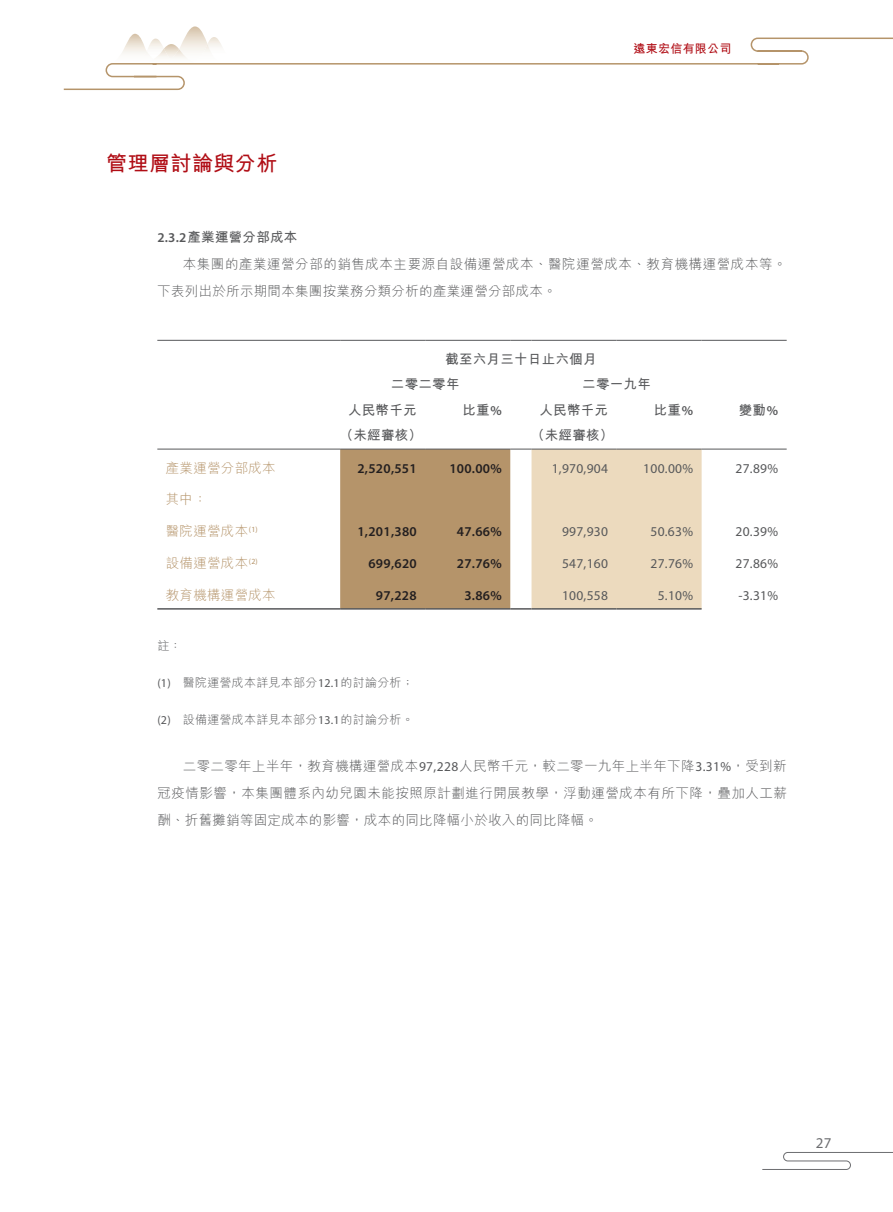
<style>
.page{position:relative;width:893px;height:1212px;background:#fff}
.page>*{position:absolute;margin:0;border:0;box-sizing:border-box;transform-origin:0 0}
.t1{font:700 21px "M Hei HK";letter-spacing:.02em;color:#b00d15}
.t2{font:15px "Myriad Pro";color:#6c6d70}
.t3{font:300 13.5px/27px "M Hei HK";letter-spacing:.02em;color:#57585a;text-align:justify}
.t4{font:13.5px "Myriad Pro";letter-spacing:.02em;color:#57585a}
.t5{font:700 13.5px/25.5px "M Hei HK";letter-spacing:.02em;color:#57585a}
.t6{font:600 13.5px "Myriad Pro";letter-spacing:.02em;color:#231f20}
.t7{font:300 13.5px "M Hei HK";letter-spacing:.04em;color:#57585a}
.t8{font:300 13.5px "M Hei HK";letter-spacing:.02em;color:#b5946a}
.t9{font:300 12px "M Hei HK";letter-spacing:.02em;color:#57585a}
.t10{font:700 12px "M Hei HK";letter-spacing:.02em;color:#b00d15}
.s1{font-family:"Myriad Pro";font-weight:600}
.s2{font-family:"Myriad Pro";font-weight:400}
</style>
<div class="page">
<img style="left:185px;top:26px;width:20px;height:11px">
<img style="left:130px;top:34px;width:10px;height:3px">
<svg style="left:63px;top:37px;width:830px;height:53px"></svg>
<svg style="left:762px;top:1152px;width:131px;height:18px"></svg>
<hr style="left:157px;top:340px;width:183px;height:1px;background:#57585a">
<hr style="left:340px;top:340px;width:85px;height:1px;background:#57585a">
<hr style="left:425px;top:340px;width:85px;height:1px;background:#57585a">
<svg style="left:510px;top:340px;width:21px;height:1px"></svg>
<hr style="left:531px;top:340px;width:86px;height:1px;background:#57585a">
<hr style="left:617px;top:340px;width:85px;height:1px;background:#57585a">
<hr style="left:702px;top:340px;width:85px;height:1px;background:#57585a">
<hr style="left:157px;top:608px;width:183px;height:2px;background:#57585a">
<hr style="left:340px;top:608px;width:85px;height:2px;background:#57585a">
<hr style="left:425px;top:608px;width:85px;height:2px;background:#57585a">
<hr style="left:510px;top:608px;width:21px;height:2px;background:#57585a">
<hr style="left:531px;top:608px;width:86px;height:2px;background:#57585a">
<hr style="left:617px;top:608px;width:85px;height:2px;background:#57585a">
<hr style="left:157px;top:449px;width:183px;height:1px;background:#57585a">
<svg style="left:340px;top:449px;width:362px;height:160px;background:#d2ba99"></svg>
<hr style="left:531px;top:449px;width:86px;height:1px;background:#57585a">
<hr style="left:617px;top:449px;width:85px;height:1px;background:#57585a">
<hr style="left:702px;top:449px;width:85px;height:1px;background:#57585a">
<h1 class="t1" style="left:106px;top:148px;width:173px">管理層討論與分析</h1>
<p class="t10" style="left:634px;top:40px;width:99px">遠東宏信有限公司</p>
<p class="t5" style="left:157px;top:223px;width:142px"><span class="s1">2.3.2</span>產業運營分部成本</p>
<p class="t7" style="left:183px;top:254px;width:605px">本集團的產業運營分部的銷售成本主要源自設備運營成本、醫院運營成本、教育機構運營成本等。</p>
<p class="t3" style="left:157px;top:277px;width:401px">下表列出於所示期間本集團按業務分類分析的產業運營分部成本。</p>
<p class="t5" style="left:391px;top:345px;width:207px;text-indent:54px">截至六月三十日止六個月二零二零年</p>
<p class="t5" style="left:582px;top:370px;width:70px">二零一九年</p>
<p class="t5" style="left:348px;top:396px;width:70px">人民幣千元</p>
<p class="t5" style="left:462px;top:396px;width:41px">比重<span class="s1">%</span></p>
<p class="t5" style="left:539px;top:396px;width:70px">人民幣千元</p>
<p class="t5" style="left:654px;top:396px;width:41px">比重<span class="s1">%</span></p>
<p class="t5" style="left:739px;top:396px;width:41px">變動<span class="s1">%</span></p>
<p class="t5" style="left:340px;top:421px;width:84px">（未經審核）</p>
<p class="t5" style="left:531px;top:421px;width:84px">（未經審核）</p>
<p class="t8" style="left:166px;top:458px;width:111px">產業運營分部成本</p>
<p class="t6" style="left:357px;top:459px;width:61px">2,520,551</p>
<p class="t6" style="left:449px;top:459px;width:54px">100.00%</p>
<p class="t4" style="left:552px;top:460px;width:58px">1,970,904</p>
<p class="t4" style="left:643px;top:460px;width:51px">100.00%</p>
<p class="t4" style="left:735px;top:460px;width:44px">27.89%</p>
<p class="t8" style="left:166px;top:490px;width:43px">其中：</p>
<p class="t8" style="left:166px;top:522px;width:93px">醫院運營成本<sup>(1)</sup></p>
<p class="t6" style="left:357px;top:523px;width:61px">1,201,380</p>
<p class="t6" style="left:457px;top:523px;width:46px">47.66%</p>
<p class="t4" style="left:562px;top:523px;width:48px">997,930</p>
<p class="t4" style="left:650px;top:523px;width:44px">50.63%</p>
<p class="t4" style="left:735px;top:523px;width:44px">20.39%</p>
<p class="t8" style="left:166px;top:554px;width:93px">設備運營成本<sup>(2)</sup></p>
<p class="t6" style="left:368px;top:555px;width:50px">699,620</p>
<p class="t6" style="left:457px;top:555px;width:46px">27.76%</p>
<p class="t4" style="left:562px;top:555px;width:48px">547,160</p>
<p class="t4" style="left:650px;top:555px;width:44px">27.76%</p>
<p class="t4" style="left:735px;top:555px;width:44px">27.86%</p>
<p class="t8" style="left:166px;top:586px;width:111px">教育機構運營成本</p>
<p class="t6" style="left:376px;top:587px;width:42px">97,228</p>
<p class="t6" style="left:464px;top:587px;width:39px">3.86%</p>
<p class="t4" style="left:562px;top:587px;width:48px">100,558</p>
<p class="t4" style="left:658px;top:587px;width:37px">5.10%</p>
<p class="t4" style="left:738px;top:587px;width:41px">-3.31%</p>
<p class="t9" style="left:157px;top:637px;width:26px">註：</p>
<p class="t9" style="left:157px;top:674px;width:258px"><span class="s2">(1)</span> 醫院運營成本詳見本部分<span class="s2">12.1</span>的討論分析；</p>
<p class="t9" style="left:157px;top:711px;width:258px"><span class="s2">(2)</span> 設備運營成本詳見本部分<span class="s2">13.1</span>的討論分析。</p>
<p class="t3" style="left:157px;top:751px;width:631px;text-indent:26px">二零二零年上半年，教育機構運營成本<span class="s2">97,228</span>人民幣千元，較二零一九年上半年下降<span class="s2">3.31%</span>，受到新冠疫情影響，本集團體系內幼兒園未能按照原計劃進行開展教學，浮動運營成本有所下降，疊加人工薪酬、折舊攤銷等固定成本的影響，成本的同比降幅小於收入的同比降幅。</p>
<p class="t2" style="left:816px;top:1134px;width:17px">27</p>
</div>
